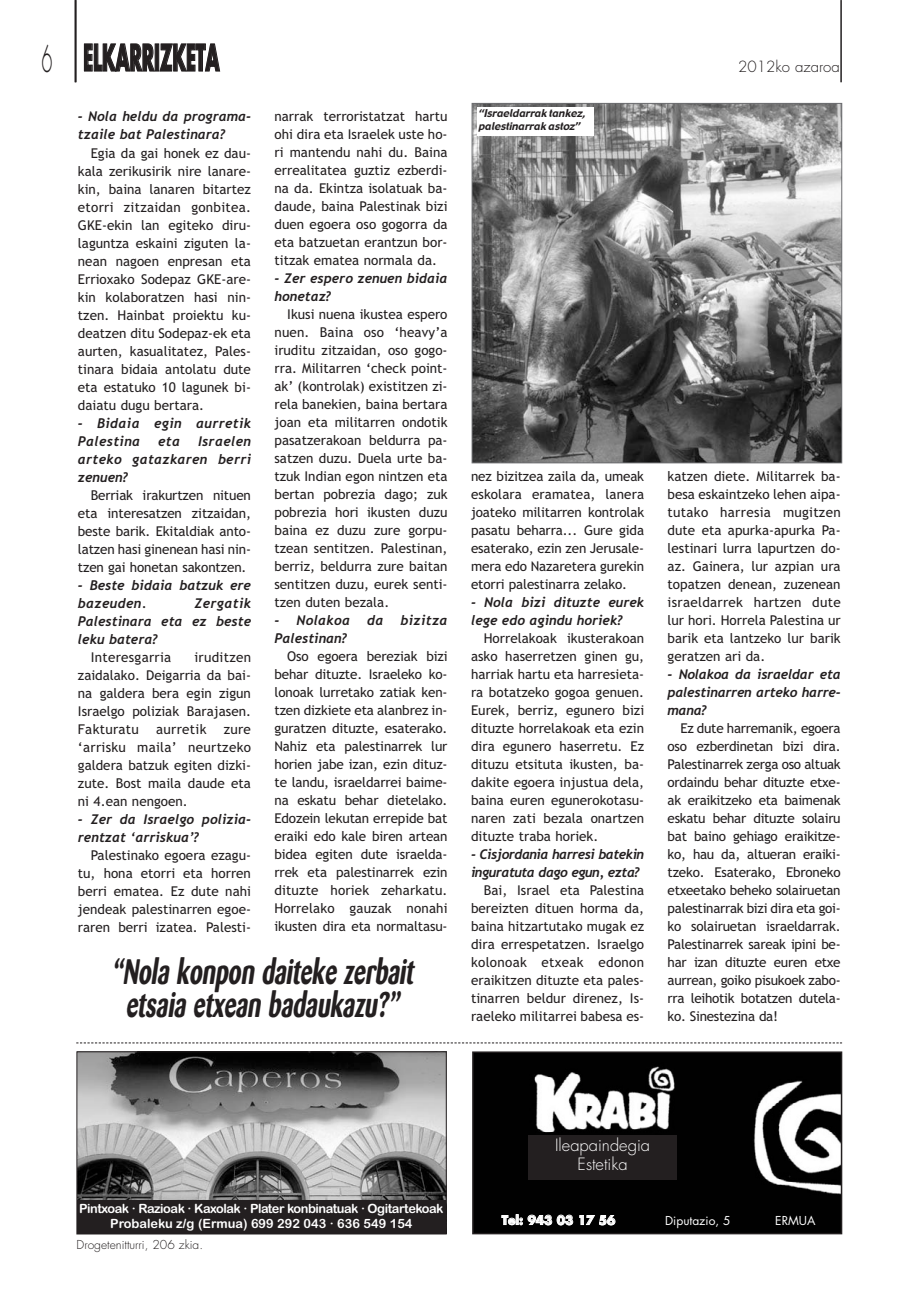
<style>
.page{position:relative;width:919px;height:1289px;background:#fff}
.page>*{position:absolute;margin:0;border:0;box-sizing:border-box;transform-origin:0 0}
.t1{font:700 36px "Futura";letter-spacing:-.005em;color:#231f20;scale:.5 1}
.t2{font:300 36px "Futura";color:#231f20;scale:.5 1}
.t3{font:italic 33px/33px "Barme F";color:#231f20;text-align:center;scale:.7 1}
.t4{font:300 16.5px/19.5px "Futura";color:#fff;text-align:center}
.t5{font:300 15px "Futura";color:#231f20}
.t6{font:13.5px/18px "Trebuchet MS";color:#231f20;text-align:justify}
.t7{font:italic 700 13.5px/18px "Trebuchet";color:#231f20}
.t8{font:italic 700 13.5px/18px "Trebuchet";letter-spacing:-.035em;color:#231f20}
.t9{font:italic 700 13.5px/18px "Trebuchet";letter-spacing:.025em;color:#231f20}
.t10{font:13.5px "Trebuchet MS";letter-spacing:.02em;color:#231f20}
.t11{font:12.75px/15.3px "Arial Rounded MT Bold";letter-spacing:-.035em;color:#fff;text-align:center}
.t12{font:300 12px "Futura";color:#231f20}
.t13{font:12px "Futura";color:#fff}
.t14{font:700 12px "Futura";color:#fff}
.t15{font:italic 10.5px/12.6px "Gadget";color:#231f20}
</style>
<div class="page">
<hr style="left:74px;top:1px;width:2px;height:81px;background:#231f20">
<hr style="left:840px;top:1px;width:1px;height:81px;background:#231f20">
<svg style="left:76px;top:1042px;width:766px;height:1px"></svg>
<hr style="left:75px;top:1px;width:2px;height:81px;background:#231f20">
<img style="left:475px;top:1054px;width:364px;height:177px">
<div style="left:472px;top:1051px;width:370px;height:183px;border:2px solid #231f20"></div>
<div style="left:528px;top:1135px;width:148px;height:45px;background:#231f20"></div>
<img style="left:473px;top:105px;width:367px;height:356px">
<div style="left:471px;top:103px;width:371px;height:360px;border:1px solid #6c6d70"></div>
<img style="left:78px;top:1053px;width:366px;height:147px">
<div style="left:76px;top:1051px;width:370px;height:183px;border:1px solid #231f20"></div>
<div style="left:77px;top:1200px;width:368px;height:33px;background:#231f20"></div>
<div style="left:476px;top:107px;width:117px;height:29px;background:#fff"></div>
<h1 class="t2" style="left:41px;top:42px;width:24px">6</h1>
<h1 class="t1" style="left:83px;top:41px;width:274px">ELKARRIZKETA</h1>
<p class="t7" style="left:78px;top:109px;width:175px">- Nola heldu da programa&shy;tzaile bat Palestinara?</p>
<p class="t6" style="left:78px;top:145px;width:175px;text-indent:13px">Egia da gai honek ez dau&shy;kala zerikusirik nire lanare&shy;kin, baina lanaren bitartez etorri zitzaidan gonbitea.<br>GKE-ekin lan egiteko diru&shy;laguntza eskaini ziguten la&shy;nean nagoen enpresan eta Errioxako Sodepaz GKE-are&shy;kin kolaboratzen hasi nin&shy;tzen. Hainbat proiektu ku&shy;deatzen ditu Sodepaz-ek eta aurten, kasualitatez, Pales&shy;tinara bidaia antolatu dute eta estatuko 10 lagunek bi&shy;daiatu dugu bertara.</p>
<p class="t9" style="left:78px;top:415px;width:175px">- Bidaia egin aurretik<br>Palestina</p>
<p class="t7" style="left:78px;top:433px;width:175px;text-align:justify;text-indent:120px">Israelen arteko gatazkaren berri zenuen?</p>
<p class="t6" style="left:78px;top:487px;width:174px;text-indent:13px">Berriak irakurtzen nituen eta interesatzen zitzaidan, beste barik. Ekitaldiak anto&shy;latzen hasi ginenean hasi nin&shy;tzen gai honetan sakontzen.</p>
<p class="t7" style="left:78px;top:577px;width:175px">- Beste bidaia batzuk ere bazeuden.</p>
<p class="t7" style="left:158px;top:433px;width:24px">eta</p>
<p class="t7" style="left:78px;top:595px;width:175px;text-align:justify;text-indent:116px">Zergatik Palestinara eta ez beste leku batera?</p>
<p class="t10" style="left:91px;top:651px;width:82px">Interesgarria</p>
<p class="t6" style="left:78px;top:649px;width:175px;text-indent:116px">iruditzen zaidalako. Deigarria da bai&shy;na galdera bera egin zigun Israelgo poliziak Barajasen.<br>Fakturatu</p>
<p class="t10" style="left:156px;top:723px;width:52px">aurretik</p>
<p class="t6" style="left:78px;top:721px;width:174px;text-indent:146px">zure ‘arrisku maila’ neurtzeko galdera batzuk egiten dizki&shy;zute. Bost maila daude eta ni 4.ean nengoen.</p>
<p class="t7" style="left:78px;top:811px;width:175px">- Zer da Israelgo polizia&shy;rentzat ‘arriskua’?</p>
<p class="t6" style="left:78px;top:847px;width:175px;text-indent:13px">Palestinako egoera ezagu&shy;tu, hona etorri eta horren berri ematea. Ez dute nahi jendeak palestinarren egoe&shy;raren berri izatea. Palesti-</p>
<p class="t6" style="left:274px;top:109px;width:175px">narrak terroristatzat hartu ohi dira eta Israelek uste ho&shy;ri mantendu nahi du. Baina errealitatea guztiz ezberdi&shy;na da. Ekintza isolatuak ba&shy;daude, baina Palestinak bizi duen egoera oso gogorra da eta batzuetan erantzun bor&shy;titzak ematea normala da.</p>
<p class="t7" style="left:274px;top:271px;width:175px">- Zer espero zenuen bidaia honetaz?</p>
<p class="t6" style="left:274px;top:307px;width:175px;text-indent:13px">Ikusi nuena ikustea espero nuen. Baina oso ‘heavy’a iruditu zitzaidan, oso gogo&shy;rra. Militarren ‘check point&shy;ak’ (kontrolak) existitzen zi&shy;rela banekien, baina bertara joan eta militarren ondotik pasatzerakoan beldurra pa&shy;satzen duzu. Duela urte ba&shy;tzuk Indian egon nintzen eta bertan pobrezia dago; zuk pobrezia hori ikusten duzu baina ez duzu zure gorpu&shy;tzean sentitzen. Palestinan, berriz, beldurra zure baitan sentitzen duzu, eurek senti&shy;tzen duten bezala.</p>
<p class="t9" style="left:274px;top:613px;width:77px">- Nolakoa</p>
<p class="t7" style="left:367px;top:613px;width:18px">da</p>
<p class="t9" style="left:400px;top:613px;width:49px">bizitza</p>
<p class="t7" style="left:274px;top:631px;width:74px">Palestinan?</p>
<p class="t6" style="left:274px;top:649px;width:175px;text-indent:13px">Oso egoera bereziak bizi behar dituzte. Israeleko ko&shy;lonoak lurretako zatiak ken&shy;tzen dizkiete eta alanbrez in&shy;guratzen dituzte, esaterako.<br>Nahiz eta palestinarrek lur horien jabe izan, ezin dituz&shy;te landu, israeldarrei baime&shy;na eskatu behar dietelako.<br>Edozein lekutan errepide bat eraiki edo kale biren artean bidea egiten dute israelda&shy;rrek eta palestinarrek ezin dituzte horiek zeharkatu.<br>Horrelako gauzak nonahi ikusten dira eta normaltasu-</p>
<h2 class="t3" style="left:111px;top:957px;width:439px">“Nola konpon daiteke zerbait etsaia etxean badaukazu?”</h2>
<p class="t15" style="left:478px;top:107px;width:109px">“Israeldarrak tankez, palestinarrak astoz”</p>
<p class="t5" style="left:738px;top:59px;width:103px">2012ko azaroa</p>
<p class="t6" style="left:471px;top:468px;width:174px">nez bizitzea zaila da, umeak eskolara eramatea, lanera joateko militarren kontrolak pasatu beharra... Gure gida esaterako, ezin zen Jerusale&shy;mera edo Nazaretera gurekin etorri palestinarra zelako.</p>
<p class="t7" style="left:471px;top:594px;width:175px">- Nola bizi dituzte eurek lege edo agindu horiek?</p>
<p class="t6" style="left:471px;top:630px;width:175px;text-indent:13px">Horrelakoak ikusterakoan asko haserretzen ginen gu, harriak hartu eta harresieta&shy;ra botatzeko gogoa genuen.<br>Eurek, berriz, egunero bizi dituzte horrelakoak eta ezin dira egunero haserretu. Ez dituzu etsituta ikusten, ba&shy;dakite egoera injustua dela, baina euren egunerokotasu&shy;naren zati bezala onartzen dituzte traba horiek.</p>
<p class="t8" style="left:471px;top:846px;width:175px">- Cisjordania harresi batekin inguratuta dago egun, ezta?</p>
<p class="t6" style="left:471px;top:882px;width:175px;text-indent:13px">Bai, Israel eta Palestina bereizten dituen horma da, baina hitzartutako mugak ez dira errespetatzen. Israelgo kolonoak etxeak edonon eraikitzen dituzte eta pales&shy;tinarren beldur direnez, Is&shy;raeleko militarrei babesa es-</p>
<p class="t6" style="left:667px;top:468px;width:175px">katzen diete. Militarrek ba&shy;besa eskaintzeko lehen aipa&shy;tutako harresia mugitzen dute eta apurka-apurka Pa&shy;lestinari lurra lapurtzen do&shy;az. Gainera, lur azpian ura topatzen denean, zuzenean israeldarrek hartzen dute lur hori. Horrela Palestina ur barik eta lantzeko lur barik geratzen ari da.</p>
<p class="t7" style="left:667px;top:666px;width:175px;text-align:justify">- Nolakoa da israeldar eta palestinarren arteko harre&shy;mana?</p>
<p class="t6" style="left:667px;top:720px;width:175px;text-indent:13px">Ez dute harremanik, egoera oso ezberdinetan bizi dira.<br>Palestinarrek zerga oso altuak ordaindu behar dituzte etxe&shy;ak eraikitzeko eta baimenak eskatu behar dituzte solairu bat baino gehiago eraikitze&shy;ko, hau da, altueran eraiki&shy;tzeko. Esaterako, Ebroneko etxeetako beheko solairuetan palestinarrak bizi dira eta goi&shy;ko solairuetan israeldarrak.<br>Palestinarrek sareak ipini be&shy;har izan dituzte euren etxe aurrean, goiko pisukoek zabo&shy;rra leihotik botatzen dutela&shy;ko. Sinestezina da!</p>
<p class="t11" style="left:79px;top:1201px;width:366px">Pintxoak · Razioak · Kaxolak · Plater konbinatuak · Ogitartekoak<br>Probaleku z/g (Ermua) 699 292 043 · 636 549 154</p>
<p class="t12" style="left:77px;top:1238px;width:128px">Drogetenitturri, 206 zkia.</p>
<p class="t4" style="left:555px;top:1135px;width:96px">Ileapaindegia<br>Estetika</p>
<p class="t14" style="left:501px;top:1214px;width:115px">Tel: 943 03 17 56</p>
<p class="t13" style="left:665px;top:1214px;width:67px">Diputazio, 5</p>
<p class="t13" style="left:775px;top:1214px;width:42px">ERMUA</p>
</div>
